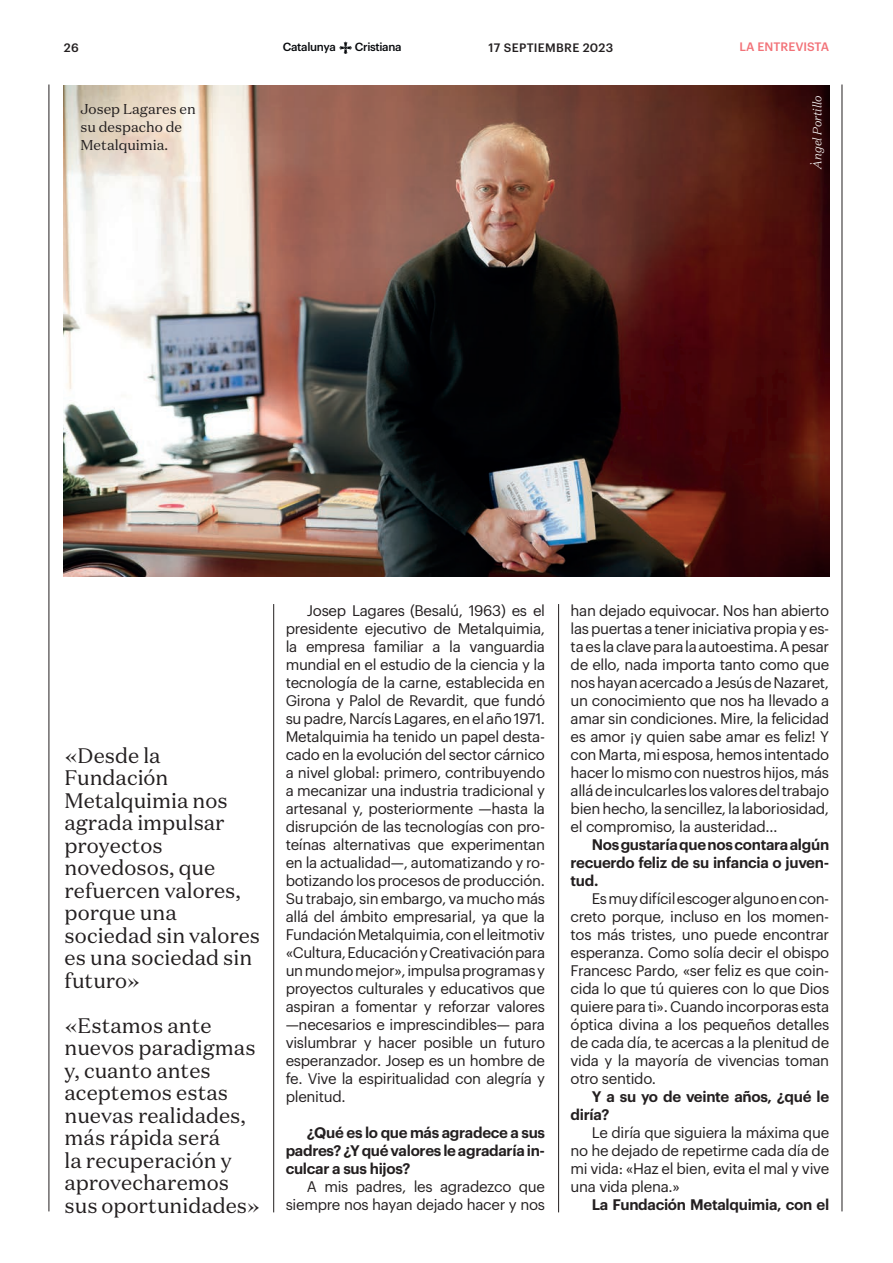
<style>
.page{position:relative;width:893px;height:1263px;background:#fff}
.page>*{position:absolute;margin:0;border:0;box-sizing:border-box;transform-origin:0 0}
.t1{font:21px/22.5px "Domaine Text";color:#231f20}
.t2{font:15px/18px "Graphik";letter-spacing:-.02em;color:#231f20;text-align:justify}
.t3{font:600 15px/18px "Graphik";letter-spacing:-.02em;color:#231f20;text-align:justify}
.t4{font:14.25px/18px "Domaine Text";color:#231f20}
.t5{font:500 12px "Graphik";letter-spacing:.025em;color:#231f20}
.t6{font:italic 300 12px "Domaine Text";color:#fff}
.t7{font:500 12px "Graphik";color:#f27278}
.t8{font:500 11.55px "Graphik";letter-spacing:-.03em;color:#07090c}
</style>
<div class="page">
<svg style="left:339px;top:42px;width:13px;height:12px"></svg>
<hr style="left:49px;top:85px;width:1px;height:1126px;background:#231f20">
<hr style="left:842px;top:85px;width:1px;height:1126px;background:#231f20">
<img style="left:64px;top:85px;width:765px;height:491px">
<hr style="left:273px;top:604px;width:1px;height:608px;background:#231f20">
<hr style="left:558px;top:604px;width:1px;height:608px;background:#231f20">
<p class="t5" style="left:64px;top:38px;width:16px">26</p>
<p class="t8" style="left:283px;top:38px;width:54px">Catalunya</p>
<p class="t8" style="left:355px;top:38px;width:48px">Cristiana</p>
<p class="t5" style="left:489px;top:38px;width:126px">17 SEPTIEMBRE 2023</p>
<p class="t7" style="left:740px;top:38px;width:91px">LA ENTREVISTA</p>
<p class="t4" style="left:80px;top:100px;width:117px">Josep Lagares en su despacho de<br>Metalquimia.</p>
<p class="t6" style="left:810px;top:169px;width:75px;rotate:-90deg">Àngel Portillo</p>
<h1 class="t1" style="left:65px;top:744px;width:197px">«Desde la<br>Fundación<br>Metalquimia nos agrada impulsar proyectos novedosos, que refuercen valores, porque una sociedad sin valores es una sociedad sin futuro»</h1>
<h1 class="t1" style="left:65px;top:1014px;width:197px">«Estamos ante nuevos paradigmas y, cuanto antes aceptemos estas nuevas realidades, más rápida será<br>la recuperación y aprovecharemos sus oportunidades»</h1>
<p class="t2" style="left:286px;top:601px;width:261px;text-indent:21px">Josep Lagares (Besalú, 1963) es el presidente ejecutivo de Metalquimia, la empresa familiar a la vanguardia mundial en el estudio de la ciencia y la tecnología de la carne, establecida en Girona y Palol de Revardit, que fundó su padre, Narcís Lagares, en el año 1971.<br>Metalquimia ha tenido un papel desta&shy;cado en la evolución del sector cárnico a nivel global: primero, contribuyendo a mecanizar una industria tradicional y artesanal y, posteriormente —hasta la disrupción de las tecnologías con pro&shy;teínas alternativas que experimentan en la actualidad—, automatizando y ro&shy;botizando los procesos de producción.<br>Su trabajo, sin embargo, va mucho más allá del ámbito empresarial, ya que la Fundación Metalquimia, con el leitmotiv «Cultura, Educación y Creativación para un mundo mejor», impulsa programas y proyectos culturales y educativos que aspiran a fomentar y reforzar valores —necesarios e imprescindibles— para vislumbrar y hacer posible un futuro esperanzador. Josep es un hombre de fe. Vive la espiritualidad con alegría y plenitud.</p>
<p class="t3" style="left:286px;top:1122px;width:261px;text-indent:21px">¿Qué es lo que más agradece a sus padres? ¿Y qué valores le agradaría in&shy;culcar a sus hijos?</p>
<p class="t2" style="left:286px;top:1177px;width:261px;text-align:right">A mis padres, les agradezco que siempre nos hayan dejado hacer y nos</p>
<p class="t2" style="left:571px;top:601px;width:260px">han dejado equivocar. Nos han abierto las puertas a tener iniciativa propia y es&shy;ta es la clave para la autoestima. A pesar de ello, nada importa tanto como que nos hayan acercado a Jesús de Nazaret, un conocimiento que nos ha llevado a amar sin condiciones. Mire, la felicidad es amor ¡y quien sabe amar es feliz! Y con Marta, mi esposa, hemos intentado hacer lo mismo con nuestros hijos, más allá de inculcarles los valores del trabajo bien hecho, la sencillez, la laboriosidad, el compromiso, la austeridad…</p>
<p class="t3" style="left:571px;top:834px;width:260px;text-indent:21px">Nos gustaría que nos contara algún recuerdo feliz de su infancia o juven&shy;tud.</p>
<p class="t2" style="left:571px;top:889px;width:260px;text-indent:21px">Es muy difícil escoger alguno en con&shy;creto porque, incluso en los momen&shy;tos más tristes, uno puede encontrar esperanza. Como solía decir el obispo Francesc Pardo, «ser feliz es que coin&shy;cida lo que tú quieres con lo que Dios quiere para ti». Cuando incorporas esta óptica divina a los pequeños detalles de cada día, te acercas a la plenitud de vida y la mayoría de vivencias toman otro sentido.</p>
<p class="t3" style="left:571px;top:1086px;width:260px;text-indent:21px">Y a su yo de veinte años, ¿qué le diría?</p>
<p class="t2" style="left:571px;top:1123px;width:260px;text-indent:21px">Le diría que siguiera la máxima que no he dejado de repetirme cada día de mi vida: «Haz el bien, evita el mal y vive una vida plena.»</p>
<p class="t3" style="left:592px;top:1194px;width:239px">La Fundación Metalquimia, con el</p>
</div>
